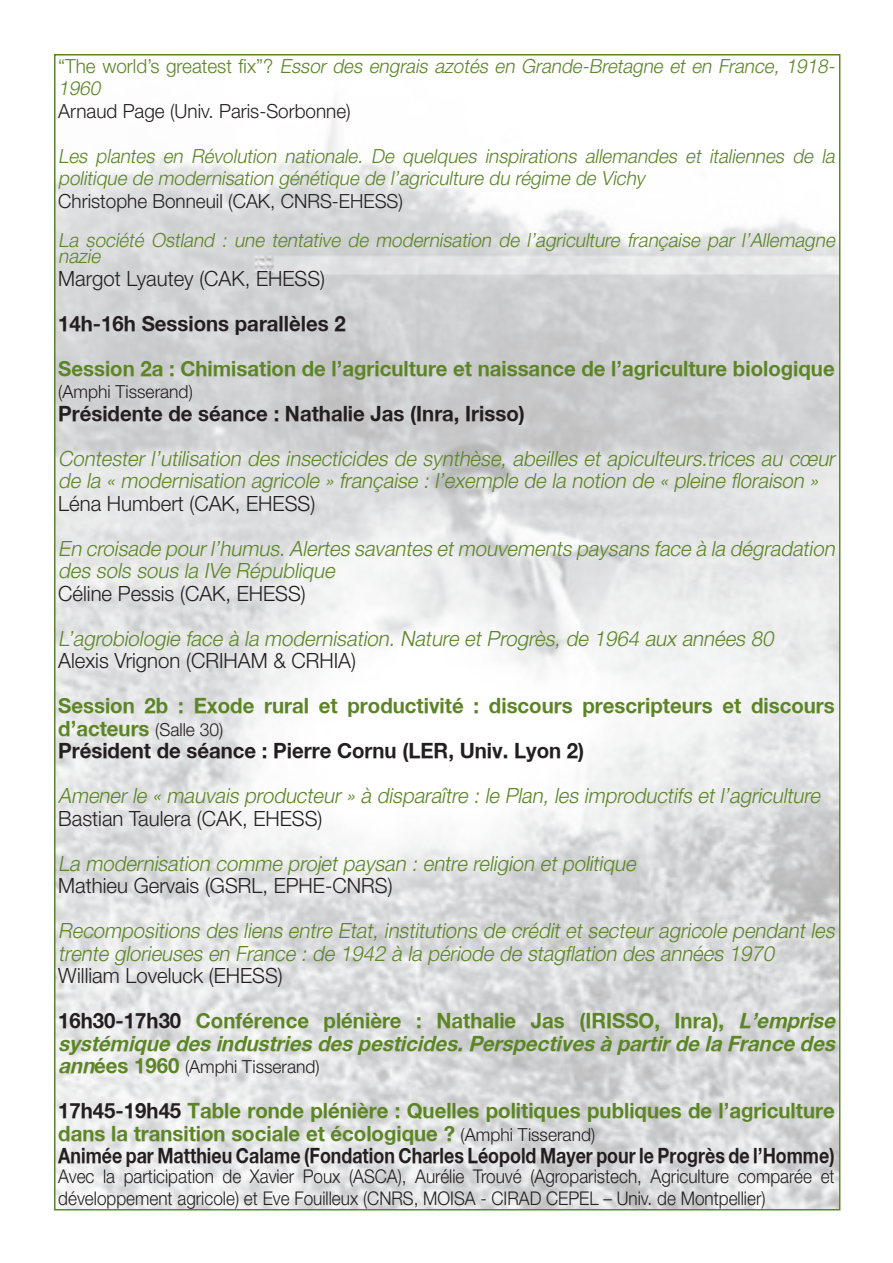
<style>
.page{position:relative;width:893px;height:1263px;background:#fff}
.page>*{position:absolute;margin:0;border:0;box-sizing:border-box;transform-origin:0 0}
.Style_de_paragraphe{font:italic 300 21px/22.5px "Helvetica Neue LT Std";color:#5c8526}
.Style_de_paragraphe-2{font:700 21px/22.5px "Helvetica Neue";color:#5c8526}
.Style_de_paragraphe-3{font:300 21px "Helvetica Neue LT Std";color:#231f20}
.Style_de_paragraphe-4{font:italic 700 21px/22.5px "Helvetica Neue";color:#5c8526}
.Style_de_paragraphe-5{font:700 21px "Helvetica Neue";color:#231f20}
.Style_de_paragraphe-6{font:700 21px "Helvetica Neue";color:#231f20;scale:.85 1}
.Style_de_paragraphe-7{font:italic 300 19.5px/22.5px "Helvetica Neue LT Std";color:#5c8526}
.Style_de_paragraphe-8{font:300 19.5px "Helvetica Neue LT Std";color:#231f20}
.Style_de_paragraphe-9{font:300 18.9px/22.5px "Helvetica Neue LT Std";color:#231f20;scale:.91 1}
.Style_de_paragraphe-10{font:300 18px "Helvetica Neue LT Std";color:#231f20}
.s1{font-style:normal}
.s2{font-family:"Helvetica Neue LT Std";font-weight:300;font-size:18px;color:#231f20}
.s3{font-style:normal;color:#231f20}
.s4{font-family:"Helvetica Neue";font-weight:700;font-style:italic;font-size:21px;color:#5c8526}
.s5{font-family:"Helvetica Neue";font-weight:700;font-size:21px;color:#5c8526}
.s6{color:#231f20}
</style>
<div class="page">
<p class="Style_de_paragraphe-7" style="left:58px;top:54px;width:782px"><span class="s1">“ T h e w o r l d ’s g re at e s t fi x ” ?</span> Essor des engrais azotés en Grande-Bretagne et en France, 1918-<br>1960</p>
<p class="Style_de_paragraphe-8" style="left:58px;top:99px;width:294px">Arnaud Page (Univ. Paris-Sorbonne)</p>
<p class="Style_de_paragraphe-7" style="left:58px;top:144px;width:782px">Les plantes en Révolution nationale. De quelques inspirations allemandes et italiennes de la politique de modernisation génétique de l’agriculture du régime de Vichy</p>
<p class="Style_de_paragraphe-8" style="left:58px;top:189px;width:346px">Christophe Bonneuil (CAK, CNRS-EHESS)</p>
<p class="Style_de_paragraphe-7" style="left:58px;top:231px;width:782px;line-height:16.5px">La société Ostland : une tentative de modernisation de l’agriculture française par l’Allemagne nazie</p>
<p class="Style_de_paragraphe-3" style="left:58px;top:265px;width:268px">Margot Lyautey (CAK, EHESS)</p>
<p class="Style_de_paragraphe-5" style="left:58px;top:310px;width:289px">14h-16h Sessions parallèles 2</p>
<p class="Style_de_paragraphe-2" style="left:58px;top:356px;width:778px">Session 2a : Chimisation de l’agriculture et naissance de l’agriculture biologique</p>
<p class="Style_de_paragraphe-10" style="left:58px;top:381px;width:136px">(Amphi Tisserand)</p>
<p class="Style_de_paragraphe-5" style="left:58px;top:400px;width:468px">Présidente de séance : Nathalie Jas (Inra, Irisso)</p>
<p class="Style_de_paragraphe" style="left:58px;top:446px;width:782px">Contester l’utilisation des insecticides de synthèse, abeilles et apiculteurs.trices au cœur de la « modernisation agricole » française : l’exemple de la notion de « pleine floraison »</p>
<p class="Style_de_paragraphe-3" style="left:58px;top:490px;width:258px">Léna Humbert (CAK, EHESS)</p>
<p class="Style_de_paragraphe" style="left:58px;top:536px;width:782px">En croisade pourl’humus.Alertes savantes etmouvements paysans face à la dégradation des sols sous la IVe République</p>
<p class="Style_de_paragraphe-3" style="left:58px;top:580px;width:249px">Céline Pessis (CAK, EHESS)</p>
<p class="Style_de_paragraphe" style="left:58px;top:626px;width:721px">L’agrobiologie face à la modernisation. Nature et Progrès, de 1964 aux années 80</p>
<p class="Style_de_paragraphe-3" style="left:58px;top:648px;width:299px">Alexis Vrignon (CRIHAM &amp; CRHIA)</p>
<p class="Style_de_paragraphe-2" style="left:58px;top:694px;width:778px">Session 2b : Exode rural et productivité : discours prescripteurs et discours d’acteurs <span class="s2">(Salle 30)</span></p>
<p class="Style_de_paragraphe-5" style="left:58px;top:738px;width:527px">Président de séance : Pierre Cornu (LER, Univ. Lyon 2)</p>
<p class="Style_de_paragraphe" style="left:58px;top:784px;width:768px">Amener le « mauvais producteur » à disparaître : le Plan, les improductifs et l’agriculture</p>
<p class="Style_de_paragraphe-3" style="left:58px;top:805px;width:266px">Bastian Taulera (CAK, EHESS)</p>
<p class="Style_de_paragraphe" style="left:58px;top:851px;width:583px">La modernisation comme projet paysan : entre religion et politique</p>
<p class="Style_de_paragraphe-3" style="left:58px;top:873px;width:336px">Mathieu Gervais (GSRL, EPHE-CNRS)</p>
<p class="Style_de_paragraphe" style="left:58px;top:919px;width:782px">Recompositions des liens entre Etat, institutions de crédit et secteur agricole pendant les trente glorieuses en France : de 1942 à la période de stagflation des années 1970</p>
<p class="Style_de_paragraphe-3" style="left:58px;top:963px;width:226px">William Loveluck (EHESS)</p>
<p class="Style_de_paragraphe-4" style="left:58px;top:1009px;width:784px"><span class="s3">16h30-17h30</span> <span class="s1">Conférence plénière : Nathalie Jas (IRISSO, Inra),</span> L’emprise systémique des industries des pesticides.Perspectives à partirde la France des</p>
<p class="Style_de_paragraphe-10" style="left:58px;top:1056px;width:263px"><span class="s4">ann</span><span class="s5">ées 1960</span> (Amphi Tisserand)</p>
<p class="Style_de_paragraphe-2" style="left:58px;top:1099px;width:778px"><span class="s6">17h45-19h45</span> Table ronde plénière : Quelles politiques publiques de l’agriculture dans la transition sociale et écologique ? <span class="s2">(Amphi Tisserand)</span></p>
<p class="Style_de_paragraphe-6" style="left:58px;top:1143px;width:915px">Animée par Matthieu Calame (Fondation Charles Léopold Mayer pour le Progrès de l’Homme)</p>
<p class="Style_de_paragraphe-9" style="left:58px;top:1164px;width:855px">Avec la participation de Xavier Poux (ASCA), Aurélie Trouvé (Agroparistech, Agriculture comparée et développement agricole) et Eve Fouilleux (CNRS, MOISA - CIRAD CEPEL – Univ. de Montpellier)</p>
</div>
